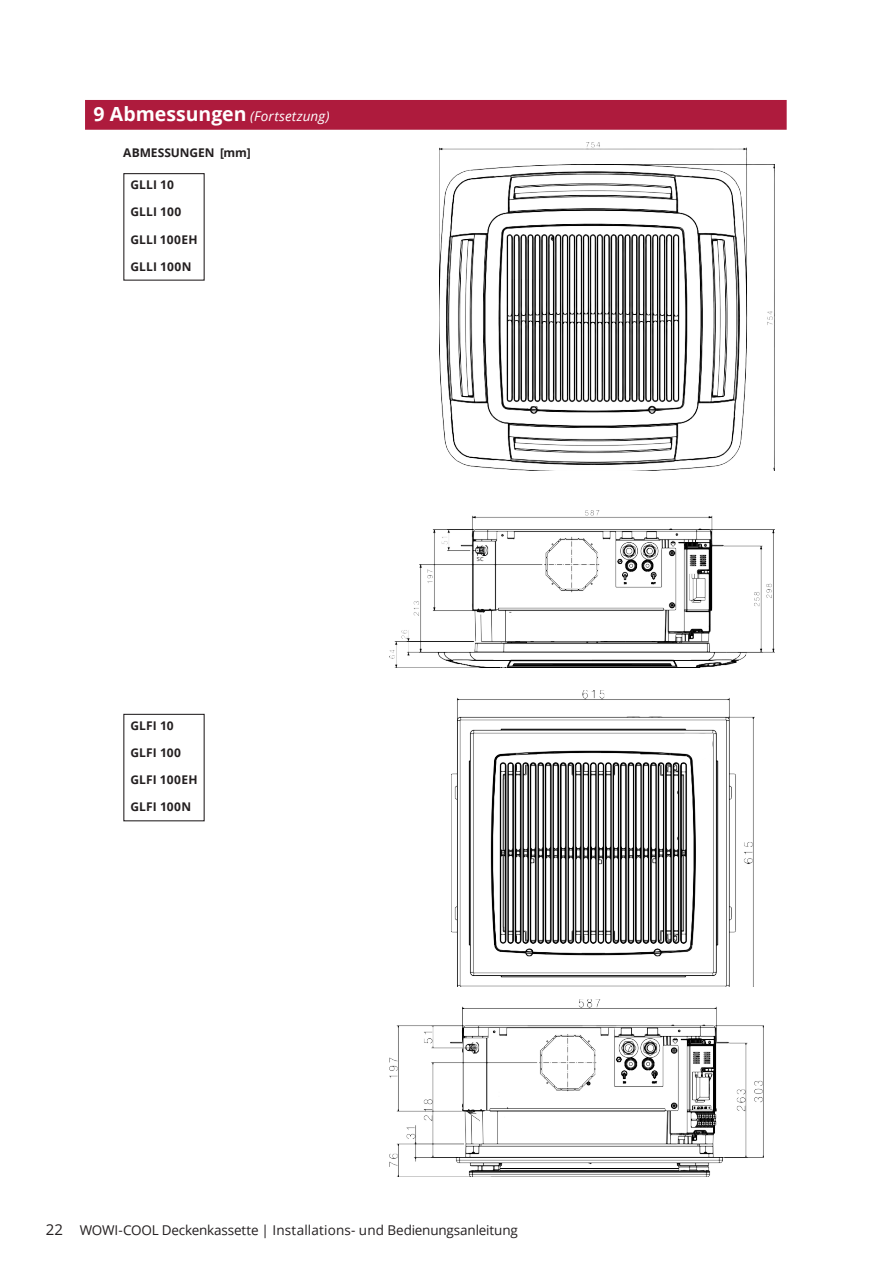
<style>
.page{position:relative;width:893px;height:1263px;background:#fff}
.page>*{position:absolute;margin:0;border:0;box-sizing:border-box;transform-origin:0 0}
.t1{font:13.5px "Open Sans";letter-spacing:-.01em;color:#231f20}
.t2{font:italic 13.5px "Open Sans";letter-spacing:.015em;color:#fff}
.t3{font:700 12px "Open Sans";letter-spacing:.015em;color:#231f20}
.t4{font:700 12px "Open Sans";letter-spacing:-.005em;color:#231f20}
.t5{font:5.7px "Open Sans";color:#231f20}
.s1{font-weight:700;font-style:normal;font-size:19.5px}
.s2{font-size:15px}
</style>
<div class="page">
<div style="left:85px;top:100px;width:702px;height:30px;background:#ae1b3d"></div>
<img style="left:439px;top:143px;width:335px;height:328px">
<img style="left:451px;top:690px;width:303px;height:297px">
<img style="left:390px;top:510px;width:385px;height:157px">
<img style="left:389px;top:999px;width:374px;height:177px">
<svg style="left:684px;top:734px;width:28px;height:28px"></svg>
<svg style="left:692px;top:182px;width:36px;height:40px"></svg>
<p class="t2" style="left:94px;top:107px;width:238px"><span class="s1">9 Abmessungen</span> (Fortsetzung)</p>
<p class="t4" style="left:123px;top:144px;width:129px">ABMESSUNGEN [mm]</p>
<p class="t3" style="left:130px;top:176px;width:45px">GLLI 10</p>
<p class="t3" style="left:130px;top:204px;width:53px">GLLI 100</p>
<p class="t3" style="left:130px;top:231px;width:69px">GLLI 100EH</p>
<p class="t3" style="left:130px;top:258px;width:63px">GLLI 100N</p>
<p class="t3" style="left:130px;top:717px;width:45px">GLFI 10</p>
<p class="t3" style="left:130px;top:744px;width:52px">GLFI 100</p>
<p class="t3" style="left:130px;top:771px;width:69px">GLFI 100EH</p>
<p class="t3" style="left:130px;top:799px;width:62px">GLFI 100N</p>
<p class="t5" style="left:477px;top:555px;width:8px">SC</p>
<p class="t1" style="left:46px;top:1221px;width:474px"><span class="s2">22</span> WOWI-COOL Deckenkassette | Installations- und Bedienungsanleitung</p>
</div>
